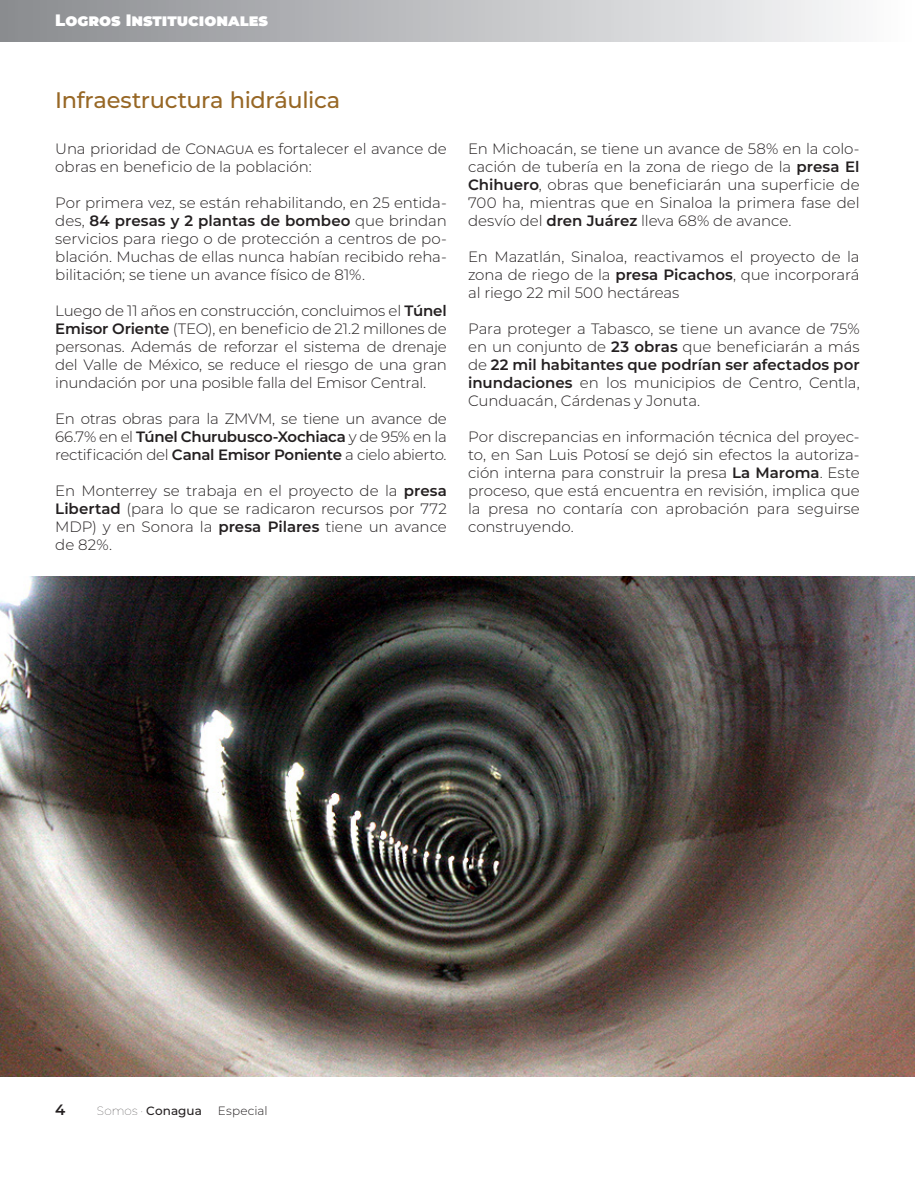
<style>
.page{position:relative;width:915px;height:1191px;background:#fff}
.page>*{position:absolute;margin:0;border:0;box-sizing:border-box;transform-origin:0 0}
.Subtítulo_B{font:500 22.5px "Montserrat";letter-spacing:-.015em;color:#976725}
.t1{font:900 16.5px "Montserrat";color:#fff}
._1er_Parrafo{font:300 15px/18px "Montserrat";letter-spacing:-.01em;color:#231f20;text-align:justify}
.t2{font:600 15px "Montserrat";color:#231f20}
.t3{font:500 12px "Montserrat";letter-spacing:.005em;color:#231f20}
.t4{font:300 12px "Montserrat";letter-spacing:.005em;color:#231f20}
.s1{font-weight:600}
.s2{font-weight:100}
</style>
<div class="page">
<div style="left:0;top:0;width:914px;height:42px;background:linear-gradient(to right,#898b8f,#fcfcfd)"></div>
<img style="left:0;top:576px;width:914px;height:500px">
<p class="t1" style="left:55px;top:8px;width:214px">Logros Institucionales</p>
<p class="Subtítulo_B" style="left:55px;top:84px;width:286px">Infraestructura hidráulica</p>
<p class="_1er_Parrafo" style="left:55px;top:139px;width:393px">Una prioridad de Conagua es fortalecer el avance de obras en beneficio de la población:</p>
<p class="_1er_Parrafo" style="left:55px;top:193px;width:393px">Por primera vez, se están rehabilitando, en 25 entida&shy;des, <span class="s1">84 presas y 2 plantas de bombeo</span> que brindan servicios para riego o de protección a centros de po&shy;blación. Muchas de ellas nunca habían recibido reha&shy;bilitación; se tiene un avance físico de 81%.</p>
<p class="_1er_Parrafo" style="left:55px;top:301px;width:393px">Luego de 11 años en construcción, concluimos el <span class="s1">Túnel Emisor Oriente</span> (TEO), en beneficio de 21.2 millones de personas. Además de reforzar el sistema de drenaje del Valle de México, se reduce el riesgo de una gran inundación por una posible falla del Emisor Central.</p>
<p class="_1er_Parrafo" style="left:55px;top:409px;width:393px">En otras obras para la ZMVM, se tiene un avance de 66.7% en el <span class="s1">Túnel Churubusco-Xochiaca</span> y de 95% en la rectificación del <span class="s1">Canal Emisor Poniente</span> a cielo abierto.</p>
<p class="_1er_Parrafo" style="left:55px;top:481px;width:393px">En Monterrey se trabaja en el proyecto de la <span class="s1">presa Libertad</span> (para lo que se radicaron recursos por 772<br>MDP) y en Sonora la <span class="s1">presa Pilares</span> tiene un avance de 82%.</p>
<p class="_1er_Parrafo" style="left:468px;top:139px;width:393px">En Michoacán, se tiene un avance de 58% en la colo&shy;cación de tubería en la zona de riego de la <span class="s1">presa El Chihuero</span>, obras que beneficiarán una superficie de 700 ha, mientras que en Sinaloa la primera fase del desvío del <span class="s1">dren Juárez</span> lleva 68% de avance.</p>
<p class="_1er_Parrafo" style="left:468px;top:247px;width:393px">En Mazatlán, Sinaloa, reactivamos el proyecto de la zona de riego de la <span class="s1">presa Picachos</span>, que incorporará al riego 22 mil 500 hectáreas</p>
<p class="_1er_Parrafo" style="left:468px;top:319px;width:393px">Para proteger a Tabasco, se tiene un avance de 75% en un conjunto de <span class="s1">23 obras</span> que beneficiarán a más de <span class="s1">22 mil habitantes que podrían ser afectados por inundaciones</span> en los municipios de Centro, Centla, Cunduacán, Cárdenas y Jonuta.</p>
<p class="_1er_Parrafo" style="left:468px;top:427px;width:393px">Por discrepancias en información técnica del proyec&shy;to, en San Luis Potosí se dejó sin efectos la autoriza&shy;ción interna para construir la presa <span class="s1">La Maroma</span>. Este proceso, que está encuentra en revisión, implica que la presa no contaría con aprobación para seguirse construyendo.</p>
<p class="t2" style="left:55px;top:1098px;width:12px">4</p>
<p class="t3" style="left:97px;top:1102px;width:106px"><span class="s2">Somos ·</span> Conagua</p>
<p class="t4" style="left:218px;top:1102px;width:51px">Especial</p>
</div>
